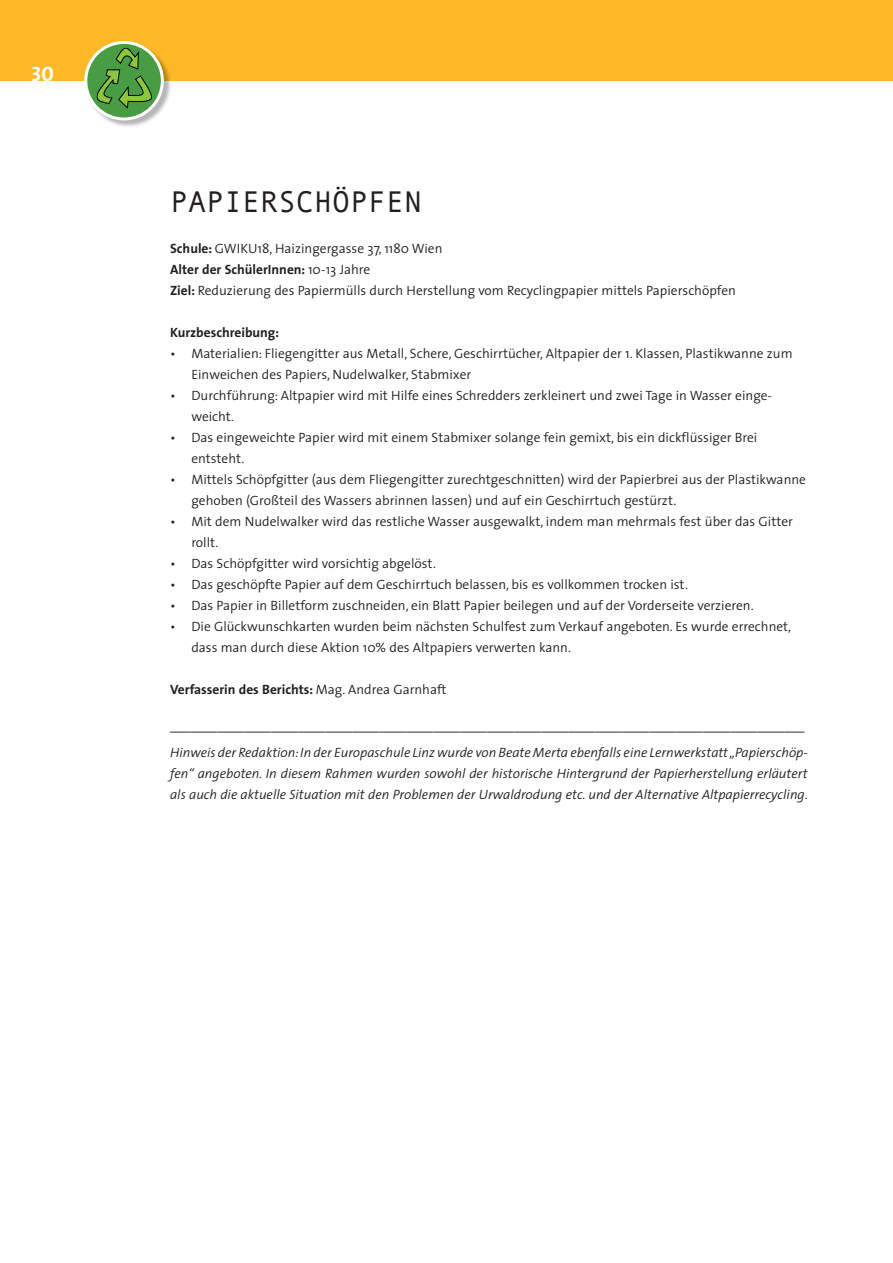
<style>
.page{position:relative;width:893px;height:1263px;background:#fff}
.page>*{position:absolute;margin:0;border:0;box-sizing:border-box;transform-origin:0 0}
.t1{font:30px "Andale Mono";color:#231f20}
.t2{font:21px "The Sans Bold Caps";color:#fff}
.t3{font:300 13.5px/21px "The Sans";color:#231f20}
.t4{font:italic 300 13.5px/21px "The Sans";color:#231f20;text-align:justify}
.t5{font:700 13.5px "The Sans";color:#231f20}
.s1{font-weight:700}
.s2{font-weight:300}
</style>
<div class="page">
<div style="left:0;top:0;width:893px;height:81px;background:#fcb827"></div>
<img style="left:107px;top:64px;width:64px;height:63px">
<svg style="left:84px;top:41px;width:80px;height:79px"></svg>
<h2 class="t2" style="left:31px;top:56px;width:24px">30</h2>
<h1 class="t1" style="left:170px;top:185px;width:253px">PAPIERSCHÖPFEN</h1>
<p class="t3" style="left:170px;top:238px;width:567px"><span class="s1">Schule:</span> GWIKU18, Haizingergasse 37, 1180 Wien<br><span class="s1">Alter der SchülerInnen:</span> 10-13 Jahre<br><span class="s1">Ziel:</span> Reduzierung des Papiermülls durch Herstellung vom Recyclingpapier mittels Papierschöpfen</p>
<p class="t5" style="left:170px;top:321px;width:111px">Kurzbeschreibung:</p>
<p class="t3" style="left:191px;top:343px;width:603px;text-indent:-21px">• Materialien: Fliegengitter aus Metall, Schere, Geschirrtücher, Altpapier der 1. Klassen, Plastikwanne zum<br>Einweichen des Papiers, Nudelwalker, Stabmixer</p>
<p class="t3" style="left:191px;top:385px;width:582px;text-indent:-21px">• Durchführung: Altpapier wird mit Hilfe eines Schredders zerkleinert und zwei Tage in Wasser einge&shy;weicht.</p>
<p class="t3" style="left:191px;top:427px;width:567px;text-indent:-21px">• Das eingeweichte Papier wird mit einem Stabmixer solange fein gemixt, bis ein dickflüssiger Brei entsteht.</p>
<p class="t3" style="left:191px;top:469px;width:616px;text-indent:-21px">• Mittels Schöpfgitter (aus dem Fliegengitter zurechtgeschnitten) wird der Papierbrei aus der Plastikwanne gehoben (Großteil des Wassers abrinnen lassen) und auf ein Geschirrtuch gestürzt.</p>
<p class="t3" style="left:191px;top:511px;width:603px;text-indent:-21px">• Mit dem Nudelwalker wird das restliche Wasser ausgewalkt, indem man mehrmals fest über das Gitter rollt.</p>
<p class="t3" style="left:170px;top:553px;width:267px">• Das Schöpfgitter wird vorsichtig abgelöst.</p>
<p class="t3" style="left:170px;top:574px;width:519px">• Das geschöpfte Papier auf dem Geschirrtuch belassen, bis es vollkommen trocken ist.</p>
<p class="t3" style="left:170px;top:595px;width:585px">• Das Papier in Billetform zuschneiden, ein Blatt Papier beilegen und auf der Vorderseite verzieren.</p>
<p class="t3" style="left:191px;top:616px;width:601px;text-indent:-21px">• Die Glückwunschkarten wurden beim nächsten Schulfest zum Verkauf angeboten. Es wurde errechnet, dass man durch diese Aktion 10% des Altpapiers verwerten kann.</p>
<p class="t5" style="left:170px;top:678px;width:278px">Verfasserin des Berichts: <span class="s2">Mag. Andrea Garnhaft</span></p>
<p class="t3" style="left:170px;top:721px;width:636px">––––––––––––––––––––––––––––––––––––––––––––––––––––––––––––––––––––––––––––––––––––––––––––––</p>
<p class="t4" style="left:170px;top:742px;width:639px">Hinweis der Redaktion: In der Europaschule Linz wurde von Beate Merta ebenfalls eine Lernwerkstatt „Papierschöp&shy;fen“ angeboten. In diesem Rahmen wurden sowohl der historische Hintergrund der Papierherstellung erläutert als auch die aktuelle Situation mit den Problemen der Urwaldrodung etc. und der Alternative Altpapierrecycling.</p>
</div>
